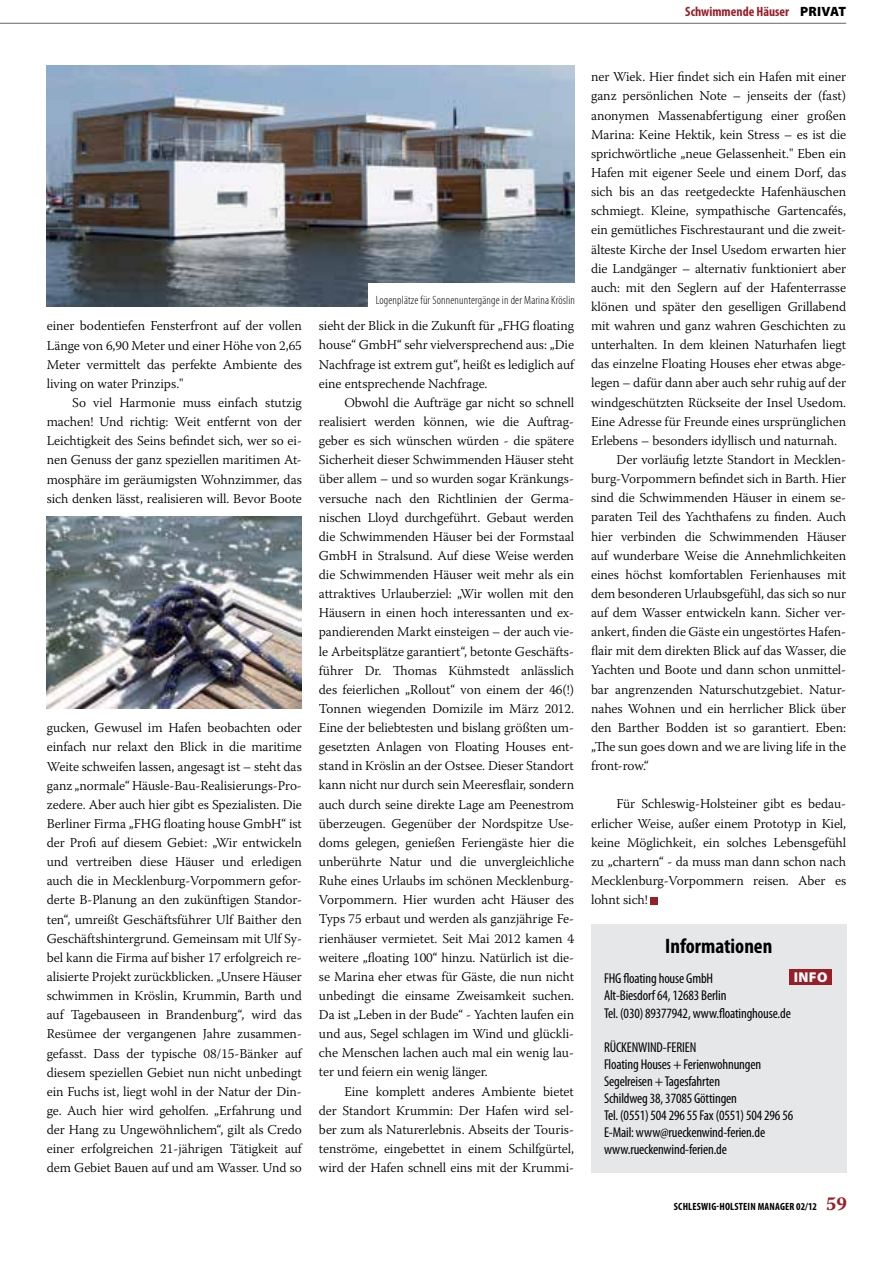
<style>
.page{position:relative;width:893px;height:1263px;background:#fff}
.page>*{position:absolute;margin:0;border:0;box-sizing:border-box;transform-origin:0 0}
.t1{font:700 condensed 21px "Myriad Pro";color:#000}
.t2{font:condensed 14.25px/17.1px "Myriad Pro";letter-spacing:-.01em;color:#000}
.t3{font:900 14.25px "Myriad Pro";color:#fff}
.t4{font:300 13.5px/19.2px "Warnock Pro";letter-spacing:-.005em;color:#000;text-align:justify}
.t5{font:700 condensed 13.5px "Myriad Pro";color:#981f2a}
.t6{font:300 condensed 12px "Myriad Pro";letter-spacing:.015em;color:#000}
.t7{font:700 condensed 10.5px "Myriad Pro";letter-spacing:.02em;color:#000}
.s1{font-weight:900;font-stretch:normal;color:#000}
.s2{font-family:"Warnock Pro";font-stretch:normal;font-size:19.5px;color:#981f2a}
</style>
<div class="page">
<hr style="left:0;top:23px;width:846px;height:1px;background:#6d6e71">
<div style="left:651px;top:897px;width:7px;height:7px;background:#981f2a"></div>
<div style="left:591px;top:924px;width:256px;height:248px;background:#e6e7e8"></div>
<div style="left:789px;top:969px;width:43px;height:16px;background:#981f2a"></div>
<img style="left:47px;top:66px;width:527px;height:240px">
<img style="left:47px;top:517px;width:255px;height:191px">
<div style="left:368px;top:284px;width:210px;height:27px;background:#fff"></div>
<p class="t5" style="left:685px;top:3px;width:162px">Schwimmende Häuser <span class="s1">PRiVAT</span></p>
<p class="t4" style="left:47px;top:316px;width:257px">einer bodentiefen Fensterfront auf der vollen Länge von 6,90 Meter und einer Höhe von 2,65<br>Meter vermittelt das perfekte Ambiente des living on water Prinzips."</p>
<p class="t4" style="left:47px;top:393px;width:257px;text-indent:26px">So viel Harmonie muss einfach stutzig machen! Und richtig: Weit entfernt von der Leichtigkeit des Seins befindet sich, wer so ei&shy;nen Genuss der ganz speziellen maritimen At&shy;mosphäre im geräumigsten Wohnzimmer, das sich denken lässt, realisieren will. Bevor Boote</p>
<p class="t4" style="left:47px;top:718px;width:257px">gucken, Gewusel im Hafen beobachten oder einfach nur relaxt den Blick in die maritime Weite schweifen lassen, angesagt ist – steht das ganz „normale“ Häusle-Bau-Realisierungs-Pro&shy;zedere. Aber auch hier gibt es Spezialisten. Die Berliner Firma „FHG floating house GmbH“ ist der Profi auf diesem Gebiet: „Wir entwickeln und vertreiben diese Häuser und erledigen auch die in Mecklenburg-Vorpommern gefor&shy;derte B-Planung an den zukünftigen Standor&shy;ten“, umreißt Geschäftsführer Ulf Baither den Geschäftshintergrund. Gemeinsam mit Ulf Sy&shy;bel kann die Firma auf bisher 17 erfolgreich re&shy;alisierte Projekt zurückblicken. „Unsere Häuser schwimmen in Kröslin, Krummin, Barth und auf Tagebauseen in Brandenburg“, wird das Resümee der vergangenen Jahre zusammen&shy;gefasst. Dass der typische 08/15-Bänker auf diesem speziellen Gebiet nun nicht unbedingt ein Fuchs ist, liegt wohl in der Natur der Din&shy;ge. Auch hier wird geholfen. „Erfahrung und der Hang zu Ungewöhnlichem“, gilt als Credo einer erfolgreichen 21-jährigen Tätigkeit auf dem Gebiet Bauen auf und am Wasser. Und so</p>
<p class="t6" style="left:376px;top:293px;width:201px">Logenplätze für Sonnenuntergänge in der Marina Kröslin</p>
<p class="t4" style="left:319px;top:316px;width:257px">sieht der Blick in die Zukunft für „FHG floating house“ GmbH“ sehr vielversprechend aus: „Die Nachfrage ist extrem gut“, heißt es lediglich auf eine entsprechende Nachfrage.</p>
<p class="t4" style="left:319px;top:393px;width:257px;text-indent:26px">Obwohl die Aufträge gar nicht so schnell realisiert werden können, wie die Auftrag&shy;geber es sich wünschen würden - die spätere Sicherheit dieser Schwimmenden Häuser steht über allem – und so wurden sogar Kränkungs&shy;versuche nach den Richtlinien der Germa&shy;nischen Lloyd durchgeführt. Gebaut werden die Schwimmenden Häuser bei der Formstaal GmbH in Stralsund. Auf diese Weise werden die Schwimmenden Häuser weit mehr als ein attraktives Urlauberziel: „Wir wollen mit den Häusern in einen hoch interessanten und ex&shy;pandierenden Markt einsteigen – der auch vie&shy;le Arbeitsplätze garantiert“, betonte Geschäfts&shy;führer Dr. Thomas Kühmstedt anlässlich des feierlichen „Rollout“ von einem der 46(!)<br>Tonnen wiegenden Domizile im März 2012.<br>Eine der beliebtesten und bislang größten um&shy;gesetzten Anlagen von Floating Houses ent&shy;stand in Kröslin an der Ostsee. Dieser Standort kann nicht nur durch sein Meeresflair, sondern auch durch seine direkte Lage am Peenestrom überzeugen. Gegenüber der Nordspitze Use&shy;doms gelegen, genießen Feriengäste hier die unberührte Natur und die unvergleichliche Ruhe eines Urlaubs im schönen Mecklenburg-Vorpommern. Hier wurden acht Häuser des Typs 75 erbaut und werden als ganzjährige Fe&shy;rienhäuser vermietet. Seit Mai 2012 kamen 4 weitere „floating 100“ hinzu. Natürlich ist die&shy;se Marina eher etwas für Gäste, die nun nicht unbedingt die einsame Zweisamkeit suchen.<br>Da ist „Leben in der Bude“ - Yachten laufen ein und aus, Segel schlagen im Wind und glückli&shy;che Menschen lachen auch mal ein wenig lau&shy;ter und feiern ein wenig länger.</p>
<p class="t4" style="left:319px;top:1081px;width:257px;text-indent:26px">Eine komplett anderes Ambiente bietet der Standort Krummin: Der Hafen wird sel&shy;ber zum als Naturerlebnis. Abseits der Touris&shy;tenströme, eingebettet in einem Schilfgürtel, wird der Hafen schnell eins mit der Krummi-</p>
<p class="t4" style="left:591px;top:67px;width:257px">ner Wiek. Hier findet sich ein Hafen mit einer</p>
<p class="t4" style="left:591px;top:86px;width:257px">ganz persönlichen Note – jenseits der (fast)</p>
<p class="t4" style="left:591px;top:105px;width:257px">anonymen Massenabfertigung einer großen</p>
<p class="t4" style="left:591px;top:124px;width:257px">Marina: Keine Hektik, kein Stress – es ist die</p>
<p class="t4" style="left:591px;top:144px;width:257px">sprichwörtliche „neue Gelassenheit." Eben ein</p>
<p class="t4" style="left:591px;top:163px;width:257px">Hafen mit eigener Seele und einem Dorf, das</p>
<p class="t4" style="left:591px;top:182px;width:257px">sich bis an das reetgedeckte Hafenhäuschen</p>
<p class="t4" style="left:591px;top:201px;width:257px">schmiegt. Kleine, sympathische Gartencafés,</p>
<p class="t4" style="left:591px;top:220px;width:257px">ein gemütliches Fischrestaurant und die zweit-</p>
<p class="t4" style="left:591px;top:239px;width:257px">älteste Kirche der Insel Usedom erwarten hier</p>
<p class="t4" style="left:591px;top:258px;width:257px">die Landgänger – alternativ funktioniert aber</p>
<p class="t4" style="left:591px;top:278px;width:257px">auch: mit den Seglern auf der Hafenterrasse</p>
<p class="t4" style="left:591px;top:297px;width:257px">klönen und später den geselligen Grillabend</p>
<p class="t4" style="left:591px;top:316px;width:257px">mit wahren und ganz wahren Geschichten zu</p>
<p class="t4" style="left:591px;top:335px;width:257px">unterhalten. In dem kleinen Naturhafen liegt</p>
<p class="t4" style="left:591px;top:354px;width:257px">das einzelne Floating Houses eher etwas abge-</p>
<p class="t4" style="left:591px;top:373px;width:257px">legen – dafür dann aber auch sehr ruhig auf der</p>
<p class="t4" style="left:591px;top:392px;width:257px">windgeschützten Rückseite der Insel Usedom.</p>
<p class="t4" style="left:591px;top:411px;width:257px">Eine Adresse für Freunde eines ursprünglichen</p>
<p class="t4" style="left:591px;top:431px;width:247px">Erlebens – besonders idyllisch und naturnah.</p>
<p class="t4" style="left:617px;top:450px;width:231px">Der vorläufig letzte Standort in Mecklen-</p>
<p class="t4" style="left:591px;top:469px;width:257px">burg-Vorpommern befindet sich in Barth. Hier</p>
<p class="t4" style="left:591px;top:488px;width:257px">sind die Schwimmenden Häuser in einem se-</p>
<p class="t4" style="left:591px;top:507px;width:257px">paraten Teil des Yachthafens zu finden. Auch</p>
<p class="t4" style="left:591px;top:526px;width:257px">hier verbinden die Schwimmenden Häuser</p>
<p class="t4" style="left:591px;top:545px;width:257px">auf wunderbare Weise die Annehmlichkeiten</p>
<p class="t4" style="left:591px;top:564px;width:257px">eines höchst komfortablen Ferienhauses mit</p>
<p class="t4" style="left:591px;top:584px;width:257px">dem besonderen Urlaubsgefühl, das sich so nur</p>
<p class="t4" style="left:591px;top:603px;width:257px">auf dem Wasser entwickeln kann. Sicher ver-</p>
<p class="t4" style="left:591px;top:622px;width:257px">ankert, finden die Gäste ein ungestörtes Hafen-</p>
<p class="t4" style="left:591px;top:641px;width:257px">flair mit dem direkten Blick auf das Wasser, die</p>
<p class="t4" style="left:591px;top:660px;width:257px">Yachten und Boote und dann schon unmittel-</p>
<p class="t4" style="left:591px;top:679px;width:257px">bar angrenzenden Naturschutzgebiet. Natur-</p>
<p class="t4" style="left:591px;top:698px;width:257px">nahes Wohnen und ein herrlicher Blick über</p>
<p class="t4" style="left:591px;top:718px;width:257px">den Barther Bodden ist so garantiert. Eben:</p>
<p class="t4" style="left:591px;top:737px;width:257px">„The sun goes down and we are living life in the</p>
<p class="t4" style="left:591px;top:756px;width:59px">front-row.“</p>
<p class="t4" style="left:591px;top:794px;width:257px;text-indent:26px">Für Schleswig-Holsteiner gibt es bedau&shy;erlicher Weise, außer einem Prototyp in Kiel, keine Möglichkeit, ein solches Lebensgefühl zu „chartern“ - da muss man dann schon nach Mecklenburg-Vorpommern reisen. Aber es lohnt sich!</p>
<h1 class="t1" style="left:665px;top:933px;width:109px">Informationen</h1>
<p class="t2" style="left:604px;top:970px;width:188px">FHG floating house GmbH<br>Alt-Biesdorf 64, 12683 Berlin<br>Tel. (030) 89377942, www.floatinghouse.de</p>
<p class="t2" style="left:604px;top:1038px;width:191px">RÜCKENWIND-FERIEN<br>Floating Houses + Ferienwohnungen<br>Segelreisen + Tagesfahrten<br>Schildweg 38, 37085 Göttingen<br>Tel. (0551) 504 296 55 Fax (0551) 504 296 56<br>E-Mail: www@rueckenwind-ferien.de www.rueckenwind-ferien.de</p>
<p class="t3" style="left:794px;top:968px;width:35px">inFO</p>
<p class="t7" style="left:674px;top:1199px;width:175px">SCHLESWIG-HOLSTEIN MaNaGEr 02/12 <span class="s2">59</span></p>
</div>
